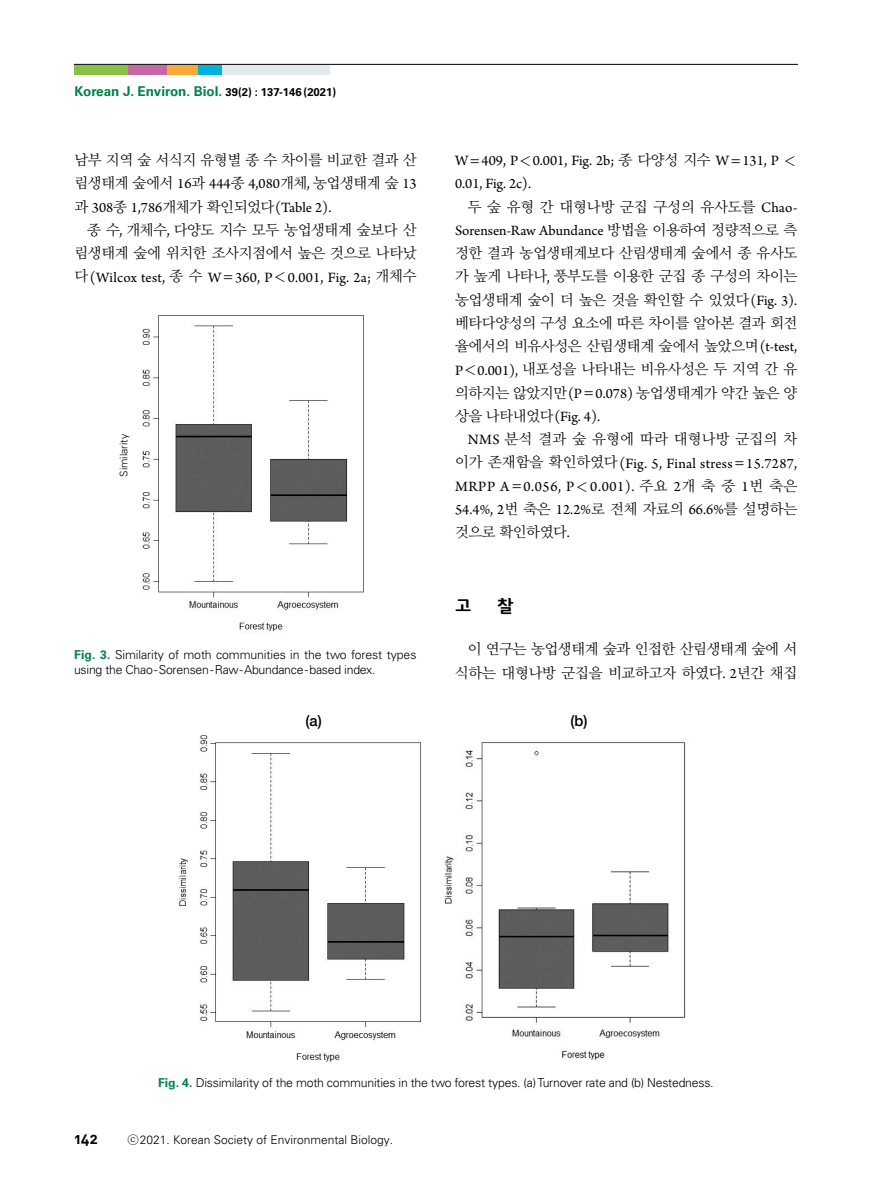
<style>
.page{position:relative;width:893px;height:1191px;background:#fff}
.page>*{position:absolute;margin:0;border:0;box-sizing:border-box;transform-origin:0 0}
.t1{font:700 17.25px "Auction Gothic";color:#000}
.t2{font:15px/23.2px "Arno Pro";color:#000}
.t3{font:500 15px "Helvetica Neue LT Std";color:#000}
.t4{font:15px "DIN Bold Alternate";color:#000}
.t5{font:14.55px/23.2px "Nanum Myeongjo OTF";letter-spacing:-.025em;color:#000;text-align:right}
.t6{font:14.55px "Nanum Myeongjo OTF";letter-spacing:-.005em;color:#000}
.t7{font:14.55px "Nanum Myeongjo OTF";letter-spacing:.01em;color:#000}
.t8{font:700 13.5px "Univers LT Std";color:#00824e}
.t9{font:300 12.3px/15px "Univers LT Std";letter-spacing:-.02em;color:#000}
.t10{font:300 12px "Univers LT Std";color:#000}
.t11{font:300 10.5px "Univers LT Std";color:#000}
.s1{font-size:11.25px;color:#000}
.s2{font-family:"Arno Pro";font-size:15px}
.s3{font-family:"Nanum Myeongjo OTF";font-size:14.55px}
.s4{font-family:"Cambria Math";font-size:13.5px}
.s5{font-family:"Letter Gothic Std";font-size:13.65px}
.s6{font-weight:700;color:#00824e}
.s7{font-family:"Nanum Myeongjo OTF";font-weight:400}
</style>
<div class="page">
<hr style="left:74px;top:64px;width:723px;height:1px;background:#000">
<div style="left:74px;top:65px;width:54px;height:9px;background:#88c242"></div>
<div style="left:128px;top:65px;width:40px;height:9px;background:#c568a5"></div>
<div style="left:168px;top:65px;width:30px;height:9px;background:#f6ab39"></div>
<div style="left:198px;top:65px;width:24px;height:9px;background:#00b2dc"></div>
<div style="left:222px;top:65px;width:107px;height:9px;background:#e2eaee"></div>
<img style="left:142px;top:315px;width:222px;height:316px">
<img style="left:178px;top:735px;width:508px;height:327px">
<p class="t8" style="left:74px;top:84px;width:263px">Korean J. Environ. Biol. <span class="s1">39(2) : 137-146 (2021)</span></p>
<p class="t5" style="left:74px;top:148px;width:344px;text-align:left">남부 지역 숲 서식지 유형별 종 수 차이를 비교한 결과 산 림생태계 숲에서 <span class="s2">16</span>과 <span class="s2">444</span>종 <span class="s2">4,080</span>개체<span class="s2">,</span> 농업생태계 숲 <span class="s2">13</span></p>
<p class="t2" style="left:74px;top:196px;width:258px"><span class="s3">과</span> 308<span class="s3">종</span> 1,786<span class="s3">개체가 확인되었다</span>(Table 2).</p>
<p class="t5" style="left:74px;top:218px;width:344px">종 수<span class="s2">,</span> 개체수<span class="s2">,</span> 다양도 지수 모두 농업생태계 숲보다 산 림생태계 숲에 위치한 조사지점에서 높은 것으로 나타났</p>
<p class="t2" style="left:74px;top:266px;width:344px"><span class="s3">다</span>(Wilcox test, <span class="s3">종 수</span> W<span class="s4">=</span>360, P<span class="s5">&lt;</span>0.001, Fig. 2a; <span class="s3">개체수</span></p>
<p class="t11" style="left:117px;top:477px;width:44px;rotate:-90deg">Similarity</p>
<p class="t2" style="left:455px;top:150px;width:344px">W<span class="s4">=</span>409, P<span class="s5">&lt;</span>0.001, Fig. 2b; <span class="s3">종 다양성 지수</span> W<span class="s4">=</span>131, P <span class="s5">&lt;<br></span>0.01, Fig. 2c).</p>
<p class="t6" style="left:468px;top:198px;width:331px">두 숲 유형 간 대형나방 군집 구성의 유사도를 <span class="s2">Chao-</span></p>
<p class="t2" style="left:455px;top:220px;width:344px">Sorensen-Raw Abundance <span class="s3">방법을 이용하여 정량적으로 측</span></p>
<p class="t5" style="left:455px;top:241px;width:344px;text-align:justify">정한 결과 농업생태계보다 산림생태계 숲에서 종 유사도 가 높게 나타나<span class="s2">,</span> 풍부도를 이용한 군집 종 구성의 차이는 농업생태계 숲이 더 높은 것을 확인할 수 있었다<span class="s2">(Fig. 3). </span>베타다양성의 구성 요소에 따른 차이를 알아본 결과 회전 율에서의 비유사성은 산림생태계 숲에서 높았으며<span class="s2">(t-test, P</span><span class="s5">&lt;</span><span class="s2">0.001),</span> 내포성을 나타내는 비유사성은 두 지역 간 유 의하지는 않았지만<span class="s2">(P</span><span class="s4">=</span><span class="s2">0.078)</span> 농업생태계가 약간 높은 양</p>
<p class="t2" style="left:455px;top:406px;width:147px"><span class="s3">상을 나타내었다</span>(Fig. 4).</p>
<p class="t7" style="left:468px;top:430px;width:331px"><span class="s2">NMS</span> 분석 결과 숲 유형에 따라 대형나방 군집의 차</p>
<p class="t2" style="left:455px;top:452px;width:344px;text-align:justify"><span class="s3">이가 존재함을 확인하였다</span>(Fig. 5, Final stress<span class="s4">=</span>15.7287, MRPP A <span class="s4">=</span>0.056, P<span class="s5">&lt;</span>0.001). <span class="s3">주요</span> 2<span class="s3">개 축 중</span> 1<span class="s3">번 축은 </span>54.4%, 2<span class="s3">번 축은</span> 12.2%<span class="s3">로 전체 자료의</span> 66.6%<span class="s3">를 설명하는</span></p>
<p class="t5" style="left:455px;top:520px;width:116px">것으로 확인하였다<span class="s2">.</span></p>
<p class="t1" style="left:455px;top:597px;width:18px">고</p>
<p class="t1" style="left:497px;top:597px;width:18px">찰</p>
<p class="t5" style="left:455px;top:637px;width:344px">이 연구는 농업생태계 숲과 인접한 산림생태계 숲에 서 식하는 대형나방 군집을 비교하고자 하였다<span class="s2">. 2</span>년간 채집</p>
<p class="t9" style="left:74px;top:647px;width:344px"><span class="s6">Fig. 3.</span> Similarity of moth communities in the two forest types using the Chao-Sorensen-Raw-Abundance-based index.</p>
<p class="t3" style="left:305px;top:712px;width:18px">(a)</p>
<p class="t3" style="left:570px;top:712px;width:19px">(b)</p>
<p class="t9" style="left:158px;top:1075px;width:557px"><span class="s6">Fig. 4.</span> Dissimilarity of the moth communities in the two forest types. (a) Turnover rate and (b) Nestedness.</p>
<p class="t4" style="left:74px;top:1129px;width:25px">142</p>
<p class="t10" style="left:128px;top:1132px;width:267px"><span class="s7">ⓒ</span>2021. Korean Society of Environmental Biology.</p>
</div>
